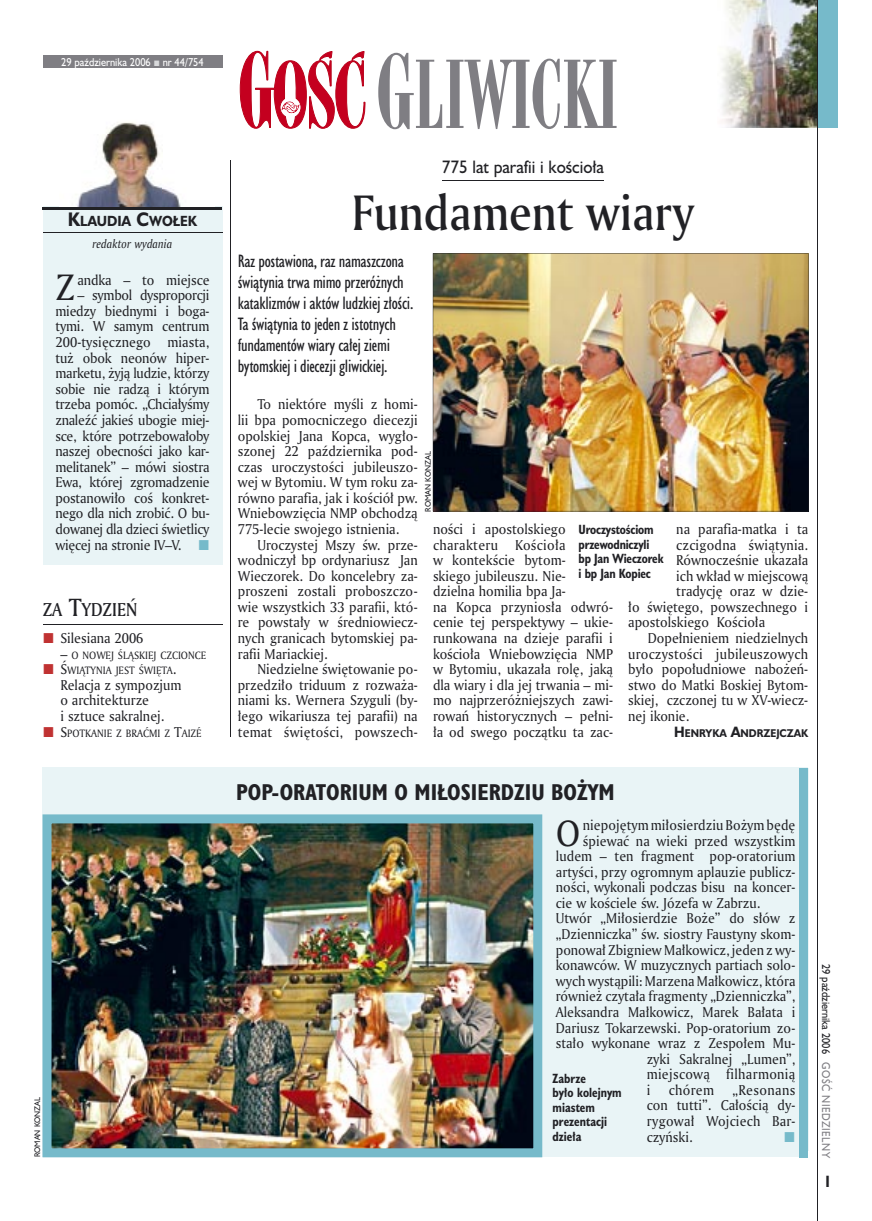
<style>
.page{position:relative;width:872px;height:1221px;background:#fff}
.page>*{position:absolute;margin:0;border:0;box-sizing:border-box;transform-origin:0 0}
.t1{font:90px "Modern 735 PL";color:#7f7e83;scale:.9 1}
.t2{font:48px "Amerigo Md PL";color:#212125;scale:.9 1}
.t3{font:35.55px "Amerigo PL";color:#212125;scale:.94 1}
.t4{font:700 21px "Humanst 521 Cn PL";color:#212125}
.t5{font:18px "Amerigo Md PL";color:#212125;scale:.9 1}
.t6{font:16.5px/21px "Humanst 521 Cn PL";letter-spacing:-.02em;color:#212125}
.t7{font:16.5px "Humanst 521 PL";color:#212125;scale:.94 1}
.t8{font:700 15px "Humanst 521 Cn PL";color:#212125;scale:.94 1}
.t9{font:13.8px/15.6px "Amerigo PL";color:#212125;text-align:justify;scale:.94 1}
.t10{font:13.8px "Amerigo PL";letter-spacing:.02em;color:#212125;scale:.94 1}
.t11{font:13.8px "Amerigo PL";letter-spacing:.025em;color:#212125;scale:.94 1}
.t12{font:700 13.5px "Humanst 521 PL";color:#212125;scale:.9 1}
.t13{font:700 12.3px/14.4px "Humanst 521 Cn PL";letter-spacing:-.015em;color:#212125;scale:.94 1}
.t14{font:italic 11.7px "Amerigo PL";color:#212125;scale:.94 1}
.t15{font:10.5px "Humanst 521 PL";color:#fff;scale:.9 1}
.t16{font:10.5px "Humanst 521 PL";color:#212125;scale:.9 1}
.t17{font:10.5px "Humanst 521 PL";letter-spacing:.05em;color:#7f7e83;scale:.9 1}
.t18{font:10.35px/15.6px "Amerigo PL";color:#212125;scale:.94 1}
.t19{font:700 10.35px "Humanst 521 PL";color:#212125;scale:.9 1}
.t20{font:7.5px "Humanst 521 PL";color:#212125;scale:.94 1}
.s1{font-size:18px}
.s2{font-size:24px}
.s3{font-size:13.8px}
.s4{font-size:97.5px}
</style>
<div class="page">
<div style="left:43px;top:207px;width:179px;height:358px;background:#e9f4f6"></div>
<img style="left:722px;top:0;width:95px;height:128px">
<svg style="left:240px;top:51px;width:125px;height:78px"></svg>
<div style="left:43px;top:55px;width:179px;height:13px;background:#7f7e83"></div>
<div style="left:818px;top:0;width:19px;height:128px;background:#76baca"></div>
<hr style="left:817px;top:0;width:1px;height:1220px;background:#212125">
<hr style="left:230px;top:160px;width:1px;height:576px;background:#212125">
<div style="left:43px;top:767px;width:765px;height:383px;background:#e9f4f6"></div>
<img style="left:43px;top:814px;width:499px;height:343px">
<div style="left:799px;top:767px;width:9px;height:390px;background:#76baca"></div>
<hr style="left:43px;top:624px;width:179px;height:1px;background:#212125">
<hr style="left:442px;top:180px;width:162px;height:1px;background:#212125">
<img style="left:77px;top:122px;width:104px;height:85px">
<hr style="left:43px;top:207px;width:179px;height:1px;background:#212125">
<hr style="left:43px;top:209px;width:179px;height:1px;background:#212125">
<hr style="left:43px;top:232px;width:179px;height:1px;background:#212125">
<img style="left:433px;top:253px;width:375px;height:258px">
<p class="t15" style="left:61px;top:55px;width:160px">29 października 2006 nr 44/754</p>
<p class="t12" style="left:68px;top:212px;width:145px"><span class="s1">K</span>LAUDIA <span class="s1">C</span>WOŁEK</p>
<p class="t14" style="left:93px;top:236px;width:86px">redaktor wydania</p>
<h3 class="t3" style="left:55px;top:264px;width:22px">Z</h3>
<p class="t9" style="left:77px;top:271px;width:142px">andka – to miejsce</p>
<p class="t9" style="left:55px;top:287px;width:165px;text-indent:22px">– symbol dysproporcji miedzy biednymi i boga&shy;tymi. W samym centrum 200-tysięcznego miasta, tuż obok neonów hiper&shy;marketu, żyją ludzie, którzy sobie nie radzą i którym trzeba pomóc. „Chciałyśmy znaleźć jakieś ubogie miej&shy;sce, które potrzebowałoby naszej obecności jako kar&shy;melitanek” – mówi siostra Ewa, której zgromadzenie postanowiło coś konkret&shy;nego dla nich zrobić. O bu&shy;dowanej dla dzieci świetlicy więcej na stronie IV–V.</p>
<h3 class="t5" style="left:43px;top:597px;width:107px">ZA <span class="s2">T</span>YDZIEŃ</h3>
<p class="t9" style="left:60px;top:630px;width:90px">Silesiana 2006</p>
<p class="t18" style="left:60px;top:646px;width:157px"><span class="s3">–</span> O NOWEJ ŚLĄSKIEJ CZCIONCE<br><span class="s3">Ś</span>WIĄTYNIA JEST ŚWIĘTA<span class="s3">.</span></p>
<p class="t9" style="left:60px;top:676px;width:130px;text-align:left">Relacja z sympozjum o architekturze<br>i sztuce sakralnej.</p>
<p class="t18" style="left:60px;top:724px;width:152px"><span class="s3">S</span>POTKANIE Z BRAĆMI Z <span class="s3">T</span>AIZÉ</p>
<p class="t20" style="left:32px;top:1157px;width:66px;rotate:-90deg">ROMAN KONZAL</p>
<h1 class="t1" style="left:376px;top:39px;width:271px"><span class="s4">G</span>LIWICKI</h1>
<p class="t7" style="left:442px;top:156px;width:174px">775 lat parafii i kościoła</p>
<h2 class="t2" style="left:352px;top:180px;width:382px">Fundament wiary</h2>
<p class="t6" style="left:238px;top:250px;width:177px">Raz postawiona, raz namaszczona świątynia trwa mimo przeróżnych kataklizmów i aktów ludzkiej złości.<br>Ta świątynia to jeden z istotnych fundamentów wiary całej ziemi bytomskiej i diecezji gliwickiej.</p>
<p class="t9" style="left:238px;top:396px;width:193px;text-indent:20px">To niektóre myśli z homi&shy;lii bpa pomocniczego diecezji opolskiej Jana Kopca, wygło&shy;szonej 22 października pod&shy;czas uroczystości jubileuszo&shy;wej w Bytomiu. W tym roku za&shy;równo parafia, jak i kościół pw.<br>Wniebowzięcia NMP obchodzą 775-lecie swojego istnienia.</p>
<p class="t9" style="left:238px;top:536px;width:193px;text-indent:20px">Uroczystej Mszy św. prze&shy;wodniczył bp ordynariusz Jan Wieczorek. Do koncelebry za&shy;proszeni zostali proboszczo&shy;wie wszystkich 33 parafii, któ&shy;re powstały w średniowiecz&shy;nych granicach bytomskiej pa&shy;rafii Mariackiej.</p>
<p class="t9" style="left:238px;top:661px;width:193px;text-indent:20px">Niedzielne świętowanie po&shy;przedziło triduum z rozważa&shy;niami ks. Wernera Szyguli (by&shy;łego wikariusza tej parafii) na temat świętości, powszech-</p>
<p class="t20" style="left:423px;top:511px;width:66px;rotate:-90deg">ROMAN KONZAL</p>
<p class="t9" style="left:433px;top:521px;width:193px;text-align:left">ności i apostolskiego charakteru Kościoła<br>w kontekście bytom-<br>skiego jubileuszu. Nie-<br>dzielna homilia bpa Ja-<br>na Kopca przyniosła odwró&shy;cenie tej perspektywy – ukie&shy;runkowana na dzieje parafii i kościoła Wniebowzięcia NMP w Bytomiu, ukazała rolę, jaką dla wiary i dla jej trwania – mi&shy;mo najprzeróżniejszych zawi&shy;rowań historycznych – pełni&shy;ła od swego początku ta zac-</p>
<p class="t9" style="left:676px;top:521px;width:142px">na parafia-matka i ta</p>
<p class="t13" style="left:578px;top:522px;width:92px">Uroczystościom przewodniczyli bp Jan Wieczorek i bp Jan Kopiec</p>
<p class="t9" style="left:676px;top:536px;width:142px">czcigodna świątynia.</p>
<p class="t9" style="left:676px;top:552px;width:142px">Równocześnie ukazała</p>
<p class="t9" style="left:676px;top:567px;width:142px">ich wkład w miejscową</p>
<p class="t9" style="left:676px;top:583px;width:142px">tradycję oraz w dzie-</p>
<p class="t9" style="left:628px;top:598px;width:193px">ło świętego, powszechnego i</p>
<p class="t9" style="left:628px;top:614px;width:147px">apostolskiego Kościoła</p>
<p class="t9" style="left:648px;top:630px;width:172px">Dopełnieniem niedzielnych</p>
<p class="t10" style="left:628px;top:644px;width:193px">uroczystości jubileuszowych</p>
<p class="t9" style="left:628px;top:661px;width:193px">było popołudniowe nabożeń-</p>
<p class="t9" style="left:628px;top:676px;width:193px">stwo do Matki Boskiej Bytom-</p>
<p class="t9" style="left:628px;top:692px;width:193px">skiej, czczonej tu w XV-wiecz-</p>
<p class="t9" style="left:628px;top:707px;width:67px">nej ikonie.</p>
<p class="t19" style="left:674px;top:725px;width:150px"><span class="s3">H</span>ENRYKA <span class="s3">A</span>NDRZEJCZAK</p>
<h3 class="t4" style="left:236px;top:778px;width:380px">POP-ORATORIUM O MIŁOSIERDZIU BOŻYM</h3>
<h3 class="t3" style="left:556px;top:809px;width:28px">O</h3>
<p class="t9" style="left:583px;top:816px;width:228px">niepojętym miłosierdziu Bożym będę</p>
<p class="t9" style="left:583px;top:832px;width:228px">śpiewać na wieki przed wszystkim</p>
<p class="t9" style="left:556px;top:848px;width:256px">ludem – ten fragment pop-oratorium</p>
<p class="t9" style="left:556px;top:863px;width:256px">artyści, przy ogromnym aplauzie publicz-</p>
<p class="t9" style="left:556px;top:879px;width:256px">ności, wykonali podczas bisu na koncer-</p>
<p class="t9" style="left:556px;top:894px;width:219px">cie w kościele św. Józefa w Zabrzu.</p>
<p class="t9" style="left:556px;top:910px;width:256px">Utwór „Miłosierdzie Boże” do słów z</p>
<p class="t9" style="left:556px;top:925px;width:256px">„Dzienniczka” św. siostry Faustyny skom-</p>
<p class="t9" style="left:556px;top:941px;width:256px">ponował Zbigniew Małkowicz, jeden z wy-</p>
<p class="t9" style="left:556px;top:957px;width:256px">konawców. W muzycznych partiach solo-</p>
<p class="t9" style="left:556px;top:972px;width:256px">wych wystąpili: Marzena Małkowicz, która</p>
<p class="t9" style="left:556px;top:988px;width:256px">również czytała fragmenty „Dzienniczka”,</p>
<p class="t9" style="left:556px;top:1003px;width:256px">Aleksandra Małkowicz, Marek Bałata i</p>
<p class="t9" style="left:556px;top:1019px;width:256px">Dariusz Tokarzewski. Pop-oratorium zo-</p>
<p class="t9" style="left:556px;top:1034px;width:256px">stało wykonane wraz z Zespołem Mu-</p>
<p class="t9" style="left:646px;top:1050px;width:160px">zyki Sakralnej „Lumen”,</p>
<p class="t11" style="left:646px;top:1064px;width:160px">miejscową filharmonią</p>
<p class="t9" style="left:646px;top:1081px;width:5px">i</p>
<p class="t9" style="left:668px;top:1081px;width:50px">chórem</p>
<p class="t13" style="left:552px;top:1070px;width:75px">Zabrze<br>było kolejnym miastem prezentacji dzieła</p>
<p class="t9" style="left:646px;top:1081px;width:160px;text-indent:86px">„Resonans con tutti”. Całością dy&shy;rygował Wojciech Bar&shy;czyński.</p>
<p class="t16" style="left:833px;top:964px;width:101px;rotate:90deg">29 października 2006</p>
<p class="t17" style="left:833px;top:1062px;width:108px;rotate:90deg">GOŚĆ NIEDZIELNY</p>
<p class="t8" style="left:825px;top:1171px;width:6px">I</p>
</div>
